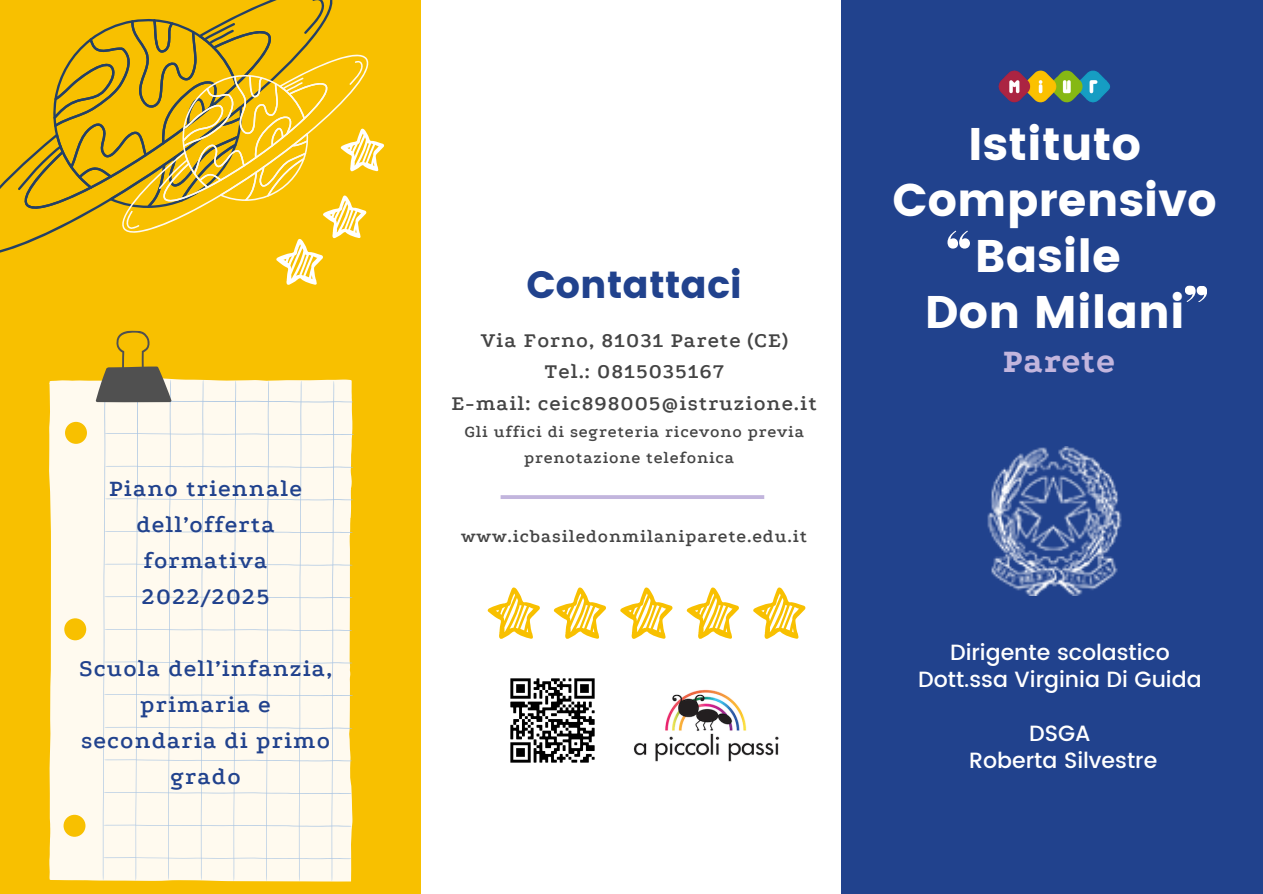
<style>
.page{position:relative;width:1263px;height:894px;background:#fff}
.page>*{position:absolute;margin:0;border:0;box-sizing:border-box;transform-origin:0 0}
.t1{font:45.6px/55.8px "Poppins";color:#fff;text-align:center}
.t2{font:37.95px "Poppins";color:#21428d}
.t3{font:800 34.95px "Podkova";letter-spacing:.02em;color:#c2b5dd}
.t4{font:600 24.6px/36px "Podkova";letter-spacing:.045em;color:#21428d;text-align:center}
.t5{font:500 22.05px/27px "Poppins";color:#fff;text-align:center}
.t6{font:600 21.9px/31.5px "Podkova";letter-spacing:.045em;color:#444;text-align:center}
.t7{font:600 18.9px "Podkova";letter-spacing:.045em;color:#444}
.t8{font:600 17.4px/25.8px "Podkova";letter-spacing:.045em;color:#444;text-align:center}
</style>
<div class="page">
<div style="left:841px;top:0;width:422px;height:893px;background:#21428d"></div>
<div style="left:0;top:0;width:421px;height:893px;background:#f8c000"></div>
<svg style="left:501px;top:495px;width:263px;height:4px"></svg>
<img style="left:987px;top:446px;width:135px;height:149px">
<svg style="left:49px;top:380px;width:36px;height:501px;background:#fdf1ca"></svg>
<svg style="left:85px;top:379px;width:269px;height:503px;background:#fbf6ea"></svg>
<svg style="left:96px;top:330px;width:78px;height:75px"></svg>
<svg style="left:14px;top:0;width:370px;height:285px"></svg>
<svg style="left:947px;top:230px;width:23px;height:18px"></svg>
<svg style="left:1185px;top:285px;width:22px;height:17px"></svg>
<svg style="left:487px;top:587px;width:53px;height:52px"></svg>
<svg style="left:554px;top:587px;width:52px;height:52px"></svg>
<svg style="left:620px;top:587px;width:53px;height:52px"></svg>
<svg style="left:687px;top:587px;width:52px;height:52px"></svg>
<svg style="left:753px;top:587px;width:53px;height:52px"></svg>
<img style="left:998px;top:70px;width:112px;height:33px">
<img style="left:510px;top:678px;width:85px;height:85px">
<img style="left:634px;top:689px;width:145px;height:73px">
<p class="t4" style="left:109px;top:470px;width:194px">Piano triennale dell’offerta formativa<br>2022/2025</p>
<p class="t4" style="left:79px;top:650px;width:254px">Scuola dell’infanzia, primaria e secondaria di primo grado</p>
<h2 class="t2" style="left:526px;top:262px;width:217px">Contattaci</h2>
<p class="t6" style="left:451px;top:324px;width:367px">Via Forno, 81031 Parete (CE)<br>Tel.: 0815035167<br>E-mail: ceic898005@istruzione.it</p>
<p class="t8" style="left:464px;top:418px;width:341px">Gli uffici di segreteria ricevono previa prenotazione telefonica</p>
<p class="t7" style="left:461px;top:526px;width:348px">www.icbasiledonmilaniparete.edu.it</p>
<h1 class="t1" style="left:893px;top:116px;width:326px">Istituto<br>Comprensivo<br>Basile<br>Don Milani</h1>
<h3 class="t3" style="left:1003px;top:342px;width:113px">Parete</h3>
<p class="t5" style="left:918px;top:638px;width:285px">Dirigente scolastico<br>Dott.ssa Virginia Di Guida</p>
<p class="t5" style="left:969px;top:719px;width:189px">DSGA<br>Roberta Silvestre</p>
</div>
